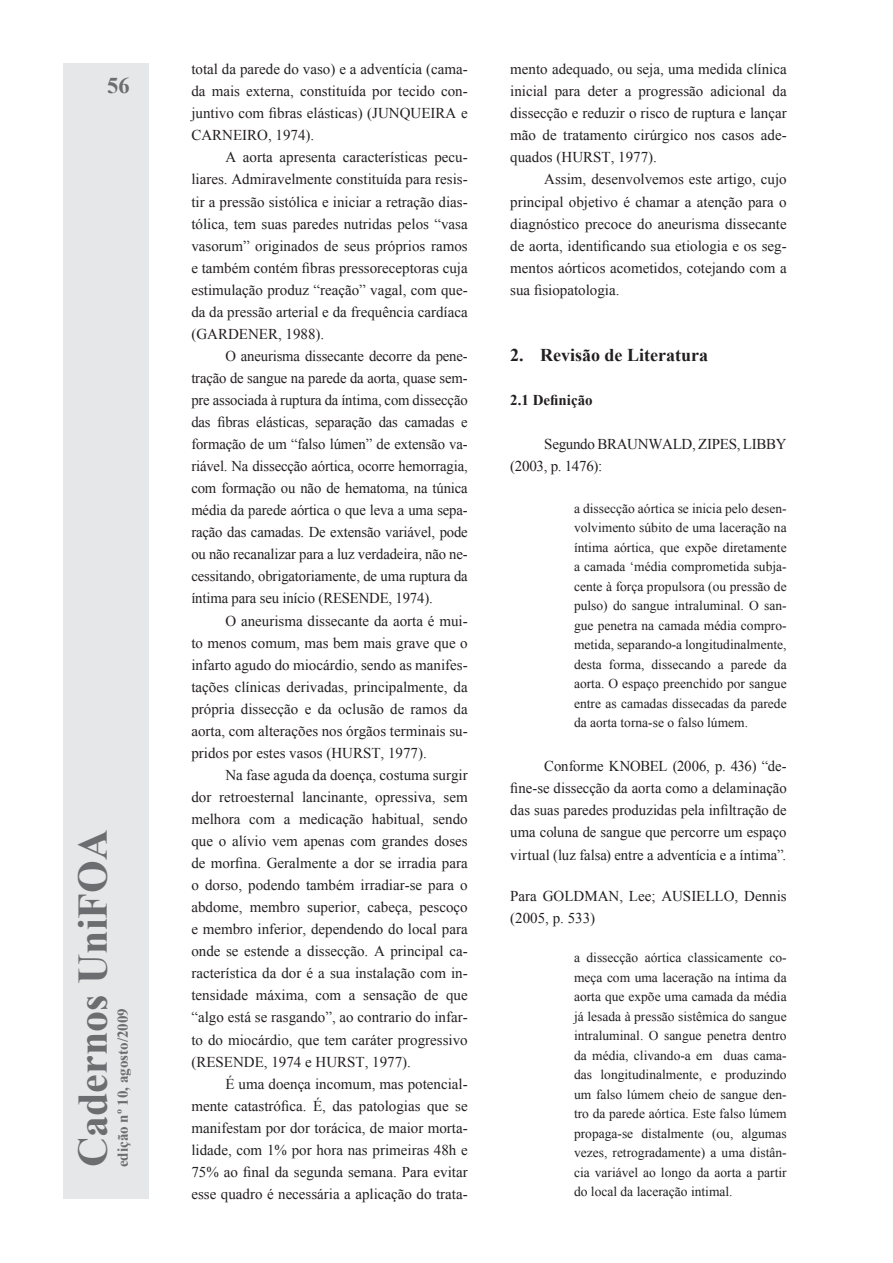
<style>
.page{position:relative;width:893px;height:1263px;background:#fff}
.page>*{position:absolute;margin:0;border:0;box-sizing:border-box;transform-origin:0 0}
.t1{font:700 42px "Times New Roman";color:#6c6d70}
.t2{font:700 22.5px "Times New Roman";color:#6c6d70}
.t3{font:700 18px "Times New Roman";color:#231f20}
.t4{font:15px/22px "Times New Roman";color:#231f20;text-align:justify}
.t5{font:15px/22px "Times New Roman";letter-spacing:-.02em;color:#231f20}
.t6{font:700 15px "Times New Roman";color:#6c6d70}
.t7{font:700 15px "Times New Roman";color:#231f20}
.t8{font:13.5px/19.5px "Times New Roman";color:#231f20;text-align:justify}
</style>
<div class="page">
<div style="left:64px;top:64px;width:85px;height:1135px;background:#e6e7e9"></div>
<h2 class="t2" style="left:107px;top:70px;width:24px">56</h2>
<h1 class="t1" style="left:64px;top:1167px;width:339px;rotate:-90deg">Cadernos UniFOA</h1>
<p class="t6" style="left:113px;top:1167px;width:161px;rotate:-90deg">edição nº 10, agosto/2009</p>
<p class="t4" style="left:191px;top:58px;width:278px">total da parede do vaso) e a adventícia (cama&shy;da mais externa, constituída por tecido con&shy;juntivo com fibras elásticas) (JUNQUEIRA e CARNEIRO, 1974).</p>
<p class="t4" style="left:191px;top:146px;width:278px;text-indent:34px">A aorta apresenta características pecu&shy;liares. Admiravelmente constituída para resis&shy;tir a pressão sistólica e iniciar a retração dias&shy;tólica, tem suas paredes nutridas pelos “vasa vasorum” originados de seus próprios ramos e também contém fibras pressoreceptoras cuja estimulação produz “reação” vagal, com que&shy;da da pressão arterial e da frequência cardíaca (GARDENER, 1988).</p>
<p class="t4" style="left:191px;top:345px;width:278px;text-indent:34px">O aneurisma dissecante decorre da pene&shy;tração de sangue na parede da aorta, quase sem&shy;pre associada à ruptura da íntima, com dissecção das fibras elásticas, separação das camadas e formação de um “falso lúmen” de extensão va&shy;riável. Na dissecção aórtica, ocorre hemorragia, com formação ou não de hematoma, na túnica média da parede aórtica o que leva a uma sepa&shy;ração das camadas. De extensão variável, pode ou não recanalizar para a luz verdadeira, não ne&shy;cessitando, obrigatoriamente, de uma ruptura da íntima para seu início (RESENDE, 1974).</p>
<p class="t4" style="left:191px;top:609px;width:278px;text-indent:34px">O aneurisma dissecante da aorta é mui&shy;to menos comum, mas bem mais grave que o infarto agudo do miocárdio, sendo as manifes&shy;tações clínicas derivadas, principalmente, da própria dissecção e da oclusão de ramos da aorta, com alterações nos órgãos terminais su&shy;pridos por estes vasos (HURST, 1977).</p>
<p class="t4" style="left:191px;top:764px;width:278px;text-indent:34px">Na fase aguda da doença, costuma surgir dor retroesternal lancinante, opressiva, sem melhora com a medicação habitual, sendo que o alívio vem apenas com grandes doses de morfina. Geralmente a dor se irradia para o dorso, podendo também irradiar-se para o abdome, membro superior, cabeça, pescoço e membro inferior, dependendo do local para onde se estende a dissecção. A principal ca&shy;racterística da dor é a sua instalação com in&shy;tensidade máxima, com a sensação de que “algo está se rasgando”, ao contrario do infar&shy;to do miocárdio, que tem caráter progressivo (RESENDE, 1974 e HURST, 1977).</p>
<p class="t4" style="left:191px;top:1072px;width:278px;text-indent:34px">É uma doença incomum, mas potencial&shy;mente catastrófica. É, das patologias que se manifestam por dor torácica, de maior morta&shy;lidade, com 1% por hora nas primeiras 48h e 75% ao final da segunda semana. Para evitar esse quadro é necessária a aplicação do trata-</p>
<p class="t4" style="left:510px;top:58px;width:278px">mento adequado, ou seja, uma medida clínica inicial para deter a progressão adicional da dissecção e reduzir o risco de ruptura e lançar mão de tratamento cirúrgico nos casos ade&shy;quados (HURST, 1977).</p>
<p class="t4" style="left:510px;top:168px;width:278px;text-indent:34px">Assim, desenvolvemos este artigo, cujo principal objetivo é chamar a atenção para o diagnóstico precoce do aneurisma dissecante de aorta, identificando sua etiologia e os seg&shy;mentos aórticos acometidos, cotejando com a sua fisiopatologia.</p>
<p class="t3" style="left:510px;top:342px;width:199px">2. Revisão de Literatura</p>
<p class="t7" style="left:510px;top:390px;width:84px">2.1 Definição</p>
<p class="t5" style="left:510px;top:433px;width:278px;text-indent:34px">Segundo BRAUNWALD, ZIPES, LIBBY (2003, p. 1476):</p>
<p class="t8" style="left:574px;top:498px;width:214px">a dissecção aórtica se inicia pelo desen&shy;volvimento súbito de uma laceração na íntima aórtica, que expõe diretamente a camada ‘média comprometida subja&shy;cente à força propulsora (ou pressão de pulso) do sangue intraluminal. O san&shy;gue penetra na camada média compro&shy;metida, separando-a longitudinalmente, desta forma, dissecando a parede da aorta. O espaço preenchido por sangue entre as camadas dissecadas da parede da aorta torna-se o falso lúmem.</p>
<p class="t4" style="left:510px;top:755px;width:278px;text-indent:34px">Conforme KNOBEL (2006, p. 436) “de&shy;fine-se dissecção da aorta como a delaminação das suas paredes produzidas pela infiltração de uma coluna de sangue que percorre um espaço virtual (luz falsa) entre a adventícia e a íntima”.</p>
<p class="t4" style="left:510px;top:885px;width:278px">Para GOLDMAN, Lee; AUSIELLO, Dennis (2005, p. 533)</p>
<p class="t8" style="left:574px;top:948px;width:214px">a dissecção aórtica classicamente co&shy;meça com uma laceração na íntima da aorta que expõe uma camada da média já lesada à pressão sistêmica do sangue intraluminal. O sangue penetra dentro da média, clivando-a em duas cama&shy;das longitudinalmente, e produzindo um falso lúmem cheio de sangue den&shy;tro da parede aórtica. Este falso lúmem propaga-se distalmente (ou, algumas vezes, retrogradamente) a uma distân&shy;cia variável ao longo da aorta a partir do local da laceração intimal.</p>
</div>
